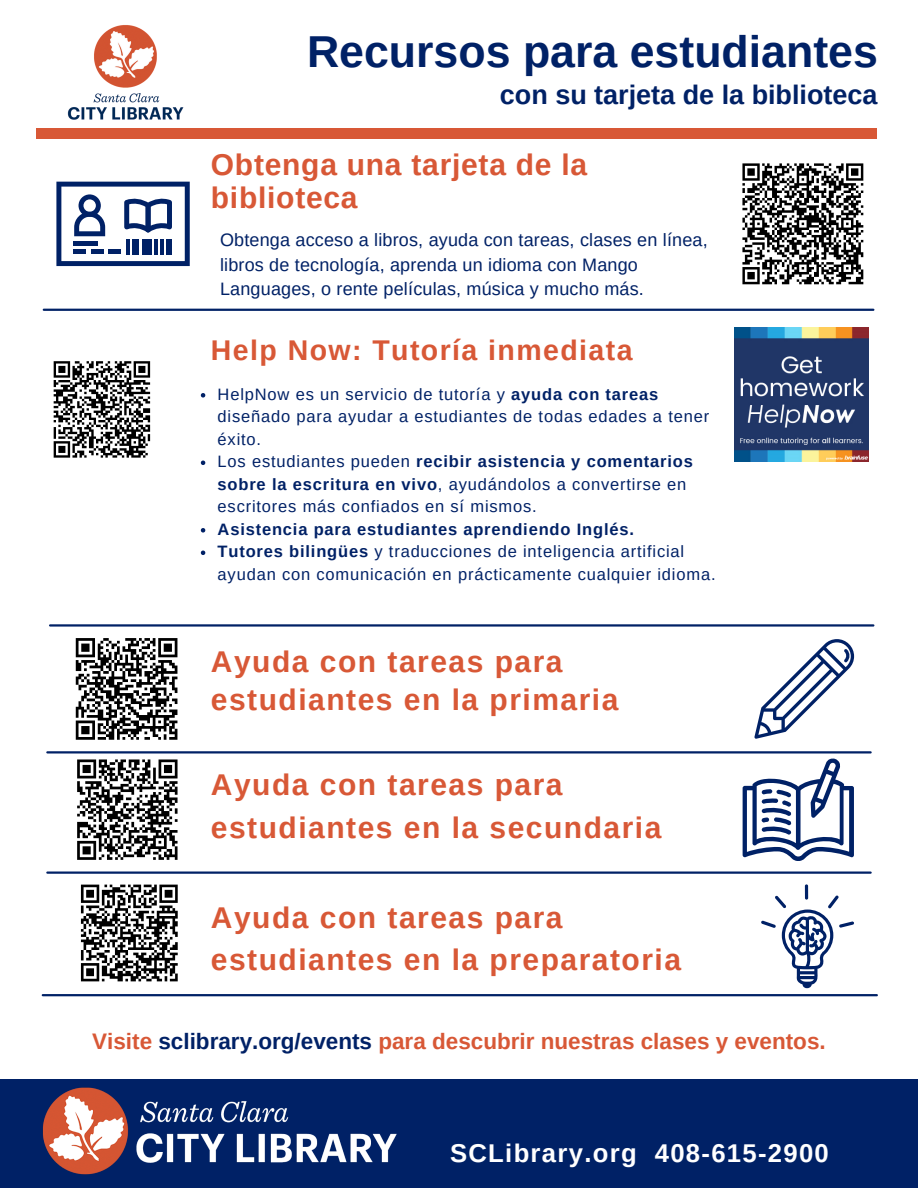
<style>
.page{position:relative;width:918px;height:1188px;background:#fff}
.page>*{position:absolute;margin:0;border:0;box-sizing:border-box;transform-origin:0 0}
.t1{font:700 44.7px "Arimo";color:#002166}
.t2{font:700 30px "Arimo";letter-spacing:.05em;color:#d85836}
.t3{font:700 30px/32.7px "Arimo";letter-spacing:.025em;color:#d85836}
.t4{font:700 28.5px "Arimo";letter-spacing:.05em;color:#d85836}
.t5{font:700 27px "Arimo";color:#002166}
.t6{font:700 25.65px "Arimo";letter-spacing:.05em;color:#fff}
.t7{font:700 22.5px "Arimo";color:#d85836}
.t8{font:18px/24.8px "Arimo";letter-spacing:.01em;color:#002166}
.t9{font:16.5px/22.5px "Arimo";letter-spacing:.05em;color:#002166}
.t10{font:700 16.5px "Arimo";letter-spacing:.05em;color:#002166}
.s1{font-weight:700}
.s2{color:#002166}
</style>
<div class="page">
<div style="left:37px;top:129px;width:840px;height:10px;background:#d85836"></div>
<hr style="left:44px;top:309px;width:829px;height:2px;background:#002166">
<hr style="left:50px;top:624px;width:823px;height:3px;background:#002166">
<div style="left:0;top:1079px;width:918px;height:109px;background:#002166"></div>
<hr style="left:43px;top:994px;width:834px;height:2px;background:#002166">
<svg style="left:742px;top:163px;width:122px;height:122px"></svg>
<svg style="left:56px;top:182px;width:134px;height:84px"></svg>
<div style="left:73px;top:241px;width:25px;height:5px;background:#002166"></div>
<div style="left:73px;top:249px;width:13px;height:5px;background:#002166"></div>
<div style="left:91px;top:249px;width:12px;height:5px;background:#002166"></div>
<div style="left:108px;top:249px;width:13px;height:5px;background:#002166"></div>
<img style="left:60px;top:25px;width:132px;height:104px">
<img style="left:734px;top:327px;width:134px;height:134px">
<svg style="left:53px;top:361px;width:98px;height:97px"></svg>
<hr style="left:47px;top:872px;width:824px;height:2px;background:#002166">
<hr style="left:47px;top:751px;width:824px;height:3px;background:#002166">
<svg style="left:75px;top:638px;width:103px;height:102px"></svg>
<svg style="left:80px;top:884px;width:98px;height:98px"></svg>
<svg style="left:77px;top:759px;width:101px;height:101px"></svg>
<img style="left:42px;top:1087px;width:355px;height:88px">
<svg style="left:201px;top:393px;width:4px;height:5px"></svg>
<svg style="left:201px;top:461px;width:4px;height:4px"></svg>
<svg style="left:201px;top:528px;width:4px;height:5px"></svg>
<svg style="left:201px;top:551px;width:4px;height:4px"></svg>
<svg style="left:754px;top:639px;width:100px;height:100px"></svg>
<svg style="left:743px;top:758px;width:111px;height:103px"></svg>
<svg style="left:761px;top:884px;width:93px;height:104px"></svg>
<p class="t1" style="left:307px;top:27px;width:572px">Recursos para estudiantes</p>
<p class="t5" style="left:500px;top:80px;width:379px">con su tarjeta de la biblioteca</p>
<p class="t3" style="left:211px;top:148px;width:378px">Obtenga una tarjeta de la biblioteca</p>
<p class="t8" style="left:220px;top:227px;width:489px">Obtenga acceso a libros, ayuda con tareas, clases en línea, libros de tecnología, aprenda un idioma con Mango<br>Languages, o rente películas, música y mucho más.</p>
<p class="t4" style="left:211px;top:334px;width:423px">Help Now: Tutoría inmediata</p>
<p class="t9" style="left:218px;top:383px;width:493px">HelpNow es un servicio de tutoría y <span class="s1">ayuda con tareas </span>diseñado para ayudar a estudiantes de todas edades a tener éxito.</p>
<p class="t9" style="left:218px;top:450px;width:477px">Los estudiantes pueden <span class="s1">recibir asistencia y comentarios sobre la escritura en vivo</span>, ayudándolos a convertirse en escritores más confiados en sí mismos.</p>
<p class="t10" style="left:218px;top:520px;width:418px">Asistencia para estudiantes aprendiendo Inglés.</p>
<p class="t9" style="left:218px;top:540px;width:499px"><span class="s1">Tutores bilingües</span> y traducciones de inteligencia artificial ayudan con comunicación en prácticamente cualquier idioma.</p>
<p class="t2" style="left:211px;top:645px;width:353px">Ayuda con tareas para</p>
<p class="t2" style="left:211px;top:683px;width:409px">estudiantes en la primaria</p>
<p class="t2" style="left:211px;top:768px;width:353px">Ayuda con tareas para</p>
<p class="t2" style="left:211px;top:811px;width:452px">estudiantes en la secundaria</p>
<p class="t2" style="left:211px;top:901px;width:353px">Ayuda con tareas para</p>
<h2 class="t2" style="left:211px;top:943px;width:472px">estudiantes en la preparatoria</h2>
<p class="t7" style="left:92px;top:1028px;width:735px">Visite <span class="s2">sclibrary.org/events</span> para descubrir nuestras clases y eventos.</p>
<p class="t6" style="left:450px;top:1138px;width:380px">SCLibrary.org 408-615-2900</p>
</div>
